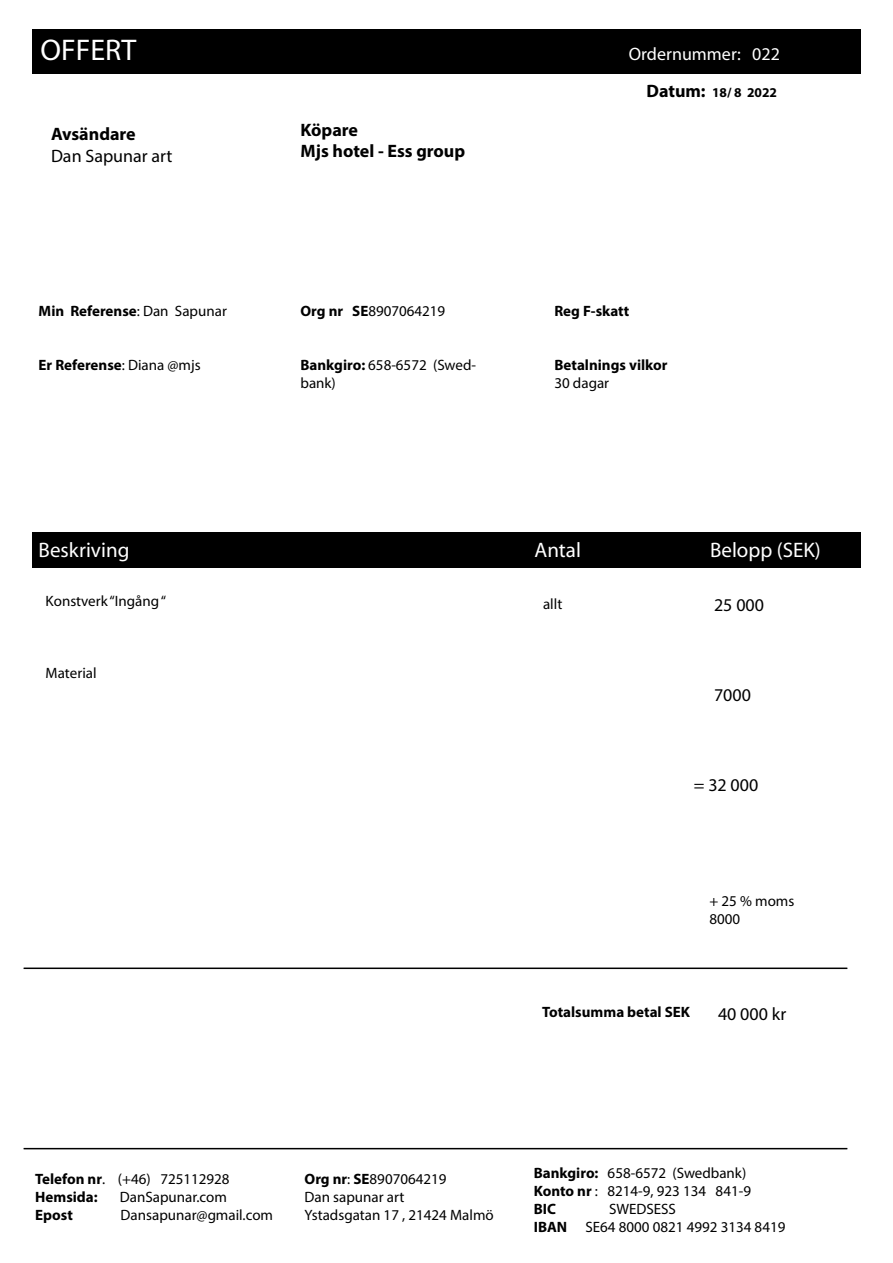
<style>
.page{position:relative;width:893px;height:1263px;background:#fff}
.page>*{position:absolute;margin:0;border:0;box-sizing:border-box;transform-origin:0 0}
.t1{font:30px "Myriad";color:#fff}
.t2{font:21px "Myriad";color:#fff}
.t3{font:18px "Myriad Pro";color:#000}
.t4{font:700 18px/21.6px "Myriad Pro";color:#000}
.t5{font:18px "Myriad Pro";color:#fff}
.t6{font:15px/18px "Myriad Pro";color:#000}
.t7{font:700 15px/18px "Myriad Pro";color:#000}
.t8{font:15px "Myriad";color:#000}
.t9{font:700 13.5px "Myriad Pro";color:#000}
.s1{font-size:18px}
.s2{font-weight:400}
.s3{font-weight:700}
</style>
<div class="page">
<div style="left:32px;top:30px;width:828px;height:44px;background:#000"></div>
<div style="left:32px;top:532px;width:828px;height:36px;background:#000"></div>
<hr style="left:24px;top:1148px;width:823px;height:1px;background:#000">
<hr style="left:24px;top:967px;width:823px;height:2px;background:#000">
<h1 class="t1" style="left:41px;top:35px;width:97px">OFFERT</h1>
<p class="t5" style="left:629px;top:43px;width:153px">Ordernummer: 022</p>
<p class="t9" style="left:646px;top:83px;width:132px"><span class="s1">Datum:</span> 18/ 8 2022</p>
<p class="t4" style="left:51px;top:123px;width:86px">Avsändare</p>
<p class="t3" style="left:51px;top:145px;width:123px">Dan Sapunar art</p>
<p class="t4" style="left:300px;top:118px;width:166px">Köpare<br>Mjs hotel - Ess group</p>
<p class="t7" style="left:39px;top:301px;width:190px">Min Referense<span class="s2">: Dan Sapunar</span></p>
<p class="t6" style="left:300px;top:302px;width:146px"><span class="s3">Org nr SE</span>8907064219</p>
<p class="t7" style="left:554px;top:301px;width:76px">Reg F-skatt</p>
<p class="t7" style="left:39px;top:355px;width:164px">Er Referense<span class="s2">: Diana @mjs</span></p>
<p class="t6" style="left:300px;top:356px;width:177px"><span class="s3">Bankgiro:</span> 658-6572 (Swed&shy;bank)</p>
<p class="t7" style="left:554px;top:355px;width:115px">Betalnings vilkor</p>
<p class="t6" style="left:554px;top:374px;width:56px">30 dagar</p>
<h2 class="t2" style="left:39px;top:539px;width:92px">Beskriving</h2>
<h2 class="t2" style="left:535px;top:539px;width:48px">Antal</h2>
<h2 class="t2" style="left:710px;top:539px;width:112px">Belopp (SEK)</h2>
<p class="t8" style="left:46px;top:594px;width:122px">Konstverk “Ingång “</p>
<p class="t6" style="left:543px;top:595px;width:21px">allt</p>
<p class="t3" style="left:714px;top:594px;width:51px">25 000</p>
<p class="t8" style="left:46px;top:666px;width:52px">Material</p>
<p class="t3" style="left:714px;top:684px;width:38px">7000</p>
<p class="t3" style="left:694px;top:774px;width:66px">= 32 000</p>
<p class="t6" style="left:709px;top:892px;width:86px">+ 25 % moms<br>8000</p>
<p class="t7" style="left:542px;top:1003px;width:150px">Totalsumma betal SEK</p>
<p class="t3" style="left:718px;top:1002px;width:70px">40 000 kr</p>
<p class="t7" style="left:35px;top:1170px;width:196px">Telefon nr<span class="s2">. (+46) 725112928<br></span>Hemsida:</p>
<p class="t6" style="left:120px;top:1188px;width:109px">DanSapunar.com</p>
<p class="t7" style="left:35px;top:1206px;width:39px">Epost</p>
<p class="t6" style="left:121px;top:1206px;width:154px">Dansapunar@gmail.com</p>
<p class="t6" style="left:304px;top:1170px;width:191px"><span class="s3">Org nr</span>: <span class="s3">SE</span>8907064219<br>Dan sapunar art<br>Ystadsgatan 17 , 21424 Malmö</p>
<p class="t6" style="left:534px;top:1164px;width:219px"><span class="s3">Bankgiro:</span> 658-6572 (Swedbank)<br><span class="s3">Konto nr</span> : 8214-9, 923 134 841-9<br><span class="s3">BIC</span></p>
<p class="t6" style="left:534px;top:1200px;width:253px;text-indent:75px">SWEDSESS<br><span class="s3">IBAN</span> SE64 8000 0821 4992 3134 8419</p>
</div>
